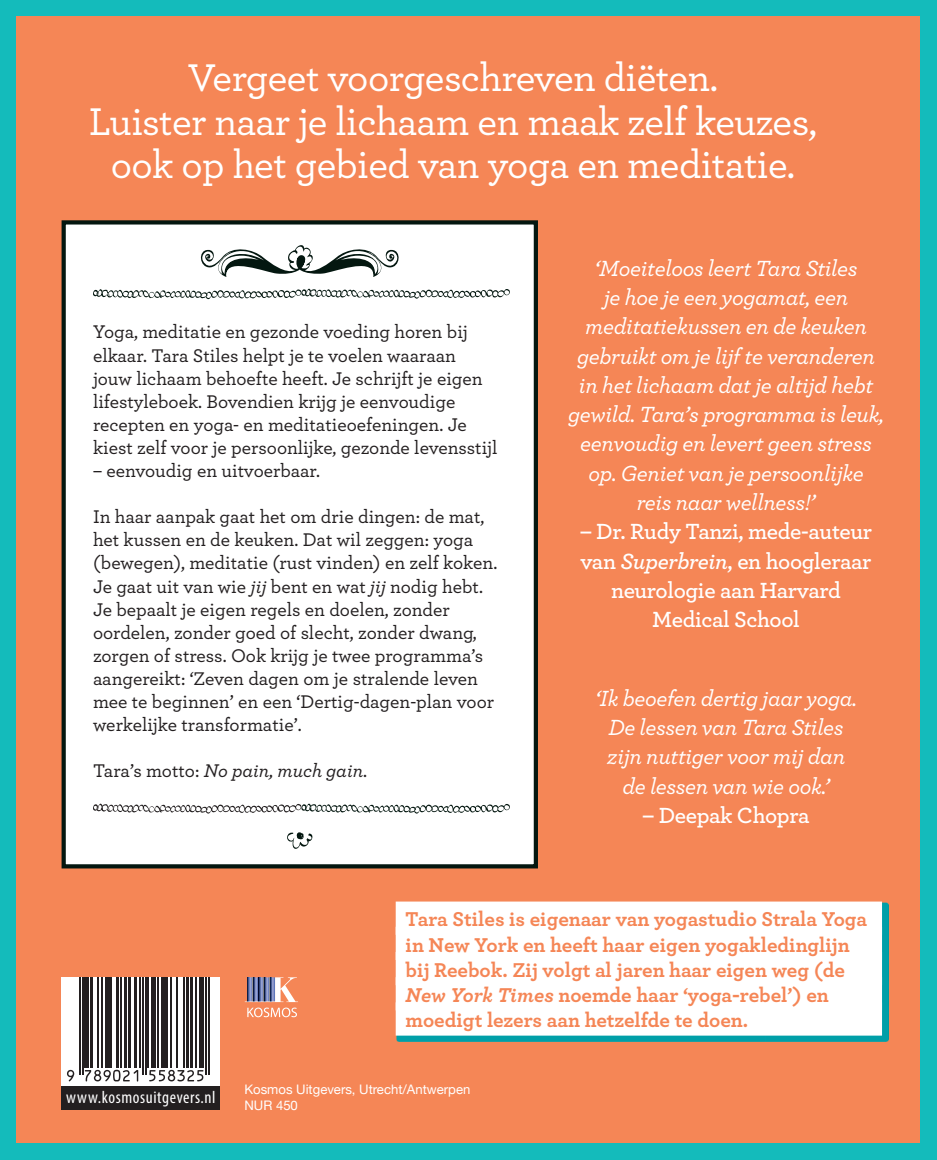
<style>
.page{position:relative;width:937px;height:1160px;background:#14bbbb}
.page>*{position:absolute;margin:0;border:0;box-sizing:border-box;transform-origin:0 0}
.t1{font:500 40.6px/43.4px "Archer";letter-spacing:-.015em;color:#fff;text-align:center}
.t2{font:italic 500 23.1px/29.2px "Archer";letter-spacing:-.015em;color:#fff;text-align:center}
.t3{font:600 23.1px/29.2px "Archer";letter-spacing:-.015em;color:#fff;text-align:center}
.t4{font:700 21px/25.2px "Archer";color:#f58656}
.t5{font:500 19.25px/23.1px "Archer";color:#231f20}
.t6{font:italic 500 19.25px "Archer";color:#231f20}
.t7{font:condensed 17.5px "Myriad Pro";letter-spacing:.035em;color:#fff}
.t8{font:13.12px/15.8px "Helvetica Neue";color:#fff}
.s1{font-style:italic}
.s2{font-style:normal}
</style>
<div class="page">
<div style="left:17px;top:17px;width:903px;height:1126px;background:#f58656"></div>
<div style="left:62px;top:220px;width:476px;height:648px;background:#fff;border:4px solid #041710"></div>
<hr style="left:936px;top:52px;width:1px;height:619px;background:#fff">
<svg style="left:200px;top:245px;width:199px;height:32px"></svg>
<svg style="left:93px;top:288px;width:417px;height:12px"></svg>
<svg style="left:93px;top:803px;width:417px;height:11px"></svg>
<svg style="left:287px;top:832px;width:26px;height:17px"></svg>
<div style="left:397px;top:902px;width:491px;height:139px;background:#009fa8"></div>
<div style="left:396px;top:901px;width:486px;height:34px;background:#fff"></div>
<div style="left:396px;top:927px;width:486px;height:33px;background:#fff"></div>
<div style="left:396px;top:952px;width:486px;height:33px;background:#fff"></div>
<div style="left:396px;top:977px;width:486px;height:33px;background:#fff"></div>
<div style="left:396px;top:1002px;width:486px;height:34px;background:#fff"></div>
<div style="left:62px;top:1085px;width:158px;height:25px;background:#231f20"></div>
<svg style="left:62px;top:977px;width:158px;height:109px;fill:#fff"></svg>
<svg style="left:67px;top:1070px;width:7px;height:11px"></svg>
<hr style="left:79px;top:977px;width:1px;height:98px;background:#231f20">
<hr style="left:82px;top:977px;width:1px;height:98px;background:#231f20">
<div style="left:84px;top:977px;width:5px;height:91px;background:#231f20"></div>
<hr style="left:90px;top:977px;width:3px;height:91px;background:#231f20">
<hr style="left:97px;top:977px;width:1px;height:91px;background:#231f20">
<hr style="left:101px;top:977px;width:1px;height:91px;background:#231f20">
<hr style="left:105px;top:977px;width:1px;height:91px;background:#231f20">
<hr style="left:108px;top:977px;width:4px;height:91px;background:#231f20">
<hr style="left:116px;top:977px;width:3px;height:91px;background:#231f20">
<hr style="left:120px;top:977px;width:2px;height:91px;background:#231f20">
<hr style="left:124px;top:977px;width:3px;height:91px;background:#231f20">
<hr style="left:128px;top:977px;width:3px;height:91px;background:#231f20">
<svg style="left:85px;top:1070px;width:53px;height:11px"></svg>
<hr style="left:134px;top:977px;width:3px;height:91px;background:#231f20">
<hr style="left:139px;top:977px;width:2px;height:91px;background:#231f20">
<hr style="left:142px;top:977px;width:1px;height:98px;background:#231f20">
<hr style="left:145px;top:977px;width:1px;height:98px;background:#231f20">
<hr style="left:148px;top:977px;width:1px;height:91px;background:#231f20">
<hr style="left:152px;top:977px;width:4px;height:91px;background:#231f20">
<hr style="left:157px;top:977px;width:1px;height:91px;background:#231f20">
<hr style="left:161px;top:977px;width:4px;height:91px;background:#231f20">
<hr style="left:167px;top:977px;width:1px;height:91px;background:#231f20">
<hr style="left:171px;top:977px;width:1px;height:91px;background:#231f20">
<hr style="left:176px;top:977px;width:2px;height:91px;background:#231f20">
<hr style="left:183px;top:977px;width:1px;height:91px;background:#231f20">
<hr style="left:186px;top:977px;width:3px;height:91px;background:#231f20">
<hr style="left:190px;top:977px;width:3px;height:91px;background:#231f20">
<svg style="left:149px;top:1070px;width:54px;height:11px"></svg>
<hr style="left:195px;top:977px;width:2px;height:91px;background:#231f20">
<hr style="left:200px;top:977px;width:4px;height:91px;background:#231f20">
<hr style="left:205px;top:977px;width:1px;height:98px;background:#231f20">
<hr style="left:208px;top:977px;width:1px;height:98px;background:#231f20">
<svg style="left:245px;top:977px;width:53px;height:40px"></svg>
<h1 class="t1" style="left:89px;top:54px;width:730px">Vergeet voorgeschreven diëten.<br>Luister naar je lichaam en maak zelf keuzes, ook op het gebied van yoga en meditatie.</h1>
<p class="t5" style="left:93px;top:319px;width:406px">Yoga, meditatie en gezonde voeding horen bij elkaar. Tara Stiles helpt je te voelen waaraan jouw lichaam behoefte heeft. Je schrijft je eigen lifestyleboek. Bovendien krijg je eenvoudige recepten en yoga- en meditatieoefeningen. Je kiest zelf voor je persoonlijke, gezonde levensstijl</p>
<p class="t5" style="left:93px;top:458px;width:229px">– eenvoudig en uitvoerbaar.</p>
<p class="t5" style="left:93px;top:504px;width:406px">In haar aanpak gaat het om drie dingen: de mat, het kussen en de keuken. Dat wil zeggen: yoga (bewegen), meditatie (rust vinden) en zelf koken.<br>Je gaat uit van wie <span class="s1">jij</span> bent en wat <span class="s1">jij</span> nodig hebt.<br>Je bepaalt je eigen regels en doelen, zonder oordelen, zonder goed of slecht, zonder dwang, zorgen of stress. Ook krijg je twee programma’s aangereikt: ‘Zeven dagen om je stralende leven mee te beginnen’ en een ‘Dertig-dagen-plan voor werkelijke transformatie’.</p>
<p class="t6" style="left:93px;top:757px;width:276px"><span class="s2">Tara’s motto:</span> No pain, much gain<span class="s2">.</span></p>
<p class="t2" style="left:568px;top:252px;width:317px">‘Moeiteloos leert Tara Stiles<br>je hoe je een yogamat, een meditatiekussen en de keuken gebruikt om je lijf te veranderen in het lichaam dat je altijd hebt gewild. Tara’s programma is leuk, eenvoudig en levert geen stress op. Geniet van je persoonlijke<br>reis naar wellness!’</p>
<p class="t3" style="left:580px;top:516px;width:293px">– Dr. Rudy Tanzi, mede-auteur van <span class="s1">Superbrein</span>, en hoogleraar neurologie aan Harvard<br>Medical School</p>
<p class="t2" style="left:595px;top:682px;width:263px">‘Ik beoefen dertig jaar yoga.<br>De lessen van Tara Stiles zijn nuttiger voor mij dan de lessen van wie ook.’</p>
<p class="t3" style="left:642px;top:799px;width:169px">– Deepak Chopra</p>
<p class="t7" style="left:66px;top:1086px;width:151px">www.kosmosuitgevers.nl</p>
<p class="t4" style="left:405px;top:905px;width:463px">Tara Stiles is eigenaar van yogastudio Strala Yoga in New York en heeft haar eigen yogakledinglijn bij Reebok. Zij volgt al jaren haar eigen weg (de <span class="s1">New York Times</span> noemde haar ‘yoga-rebel’) en moedigt lezers aan hetzelfde te doen.</p>
<p class="t8" style="left:244px;top:1082px;width:227px">Kosmos Uitgevers, Utrecht/Antwerpen<br>NUR 450</p>
</div>
